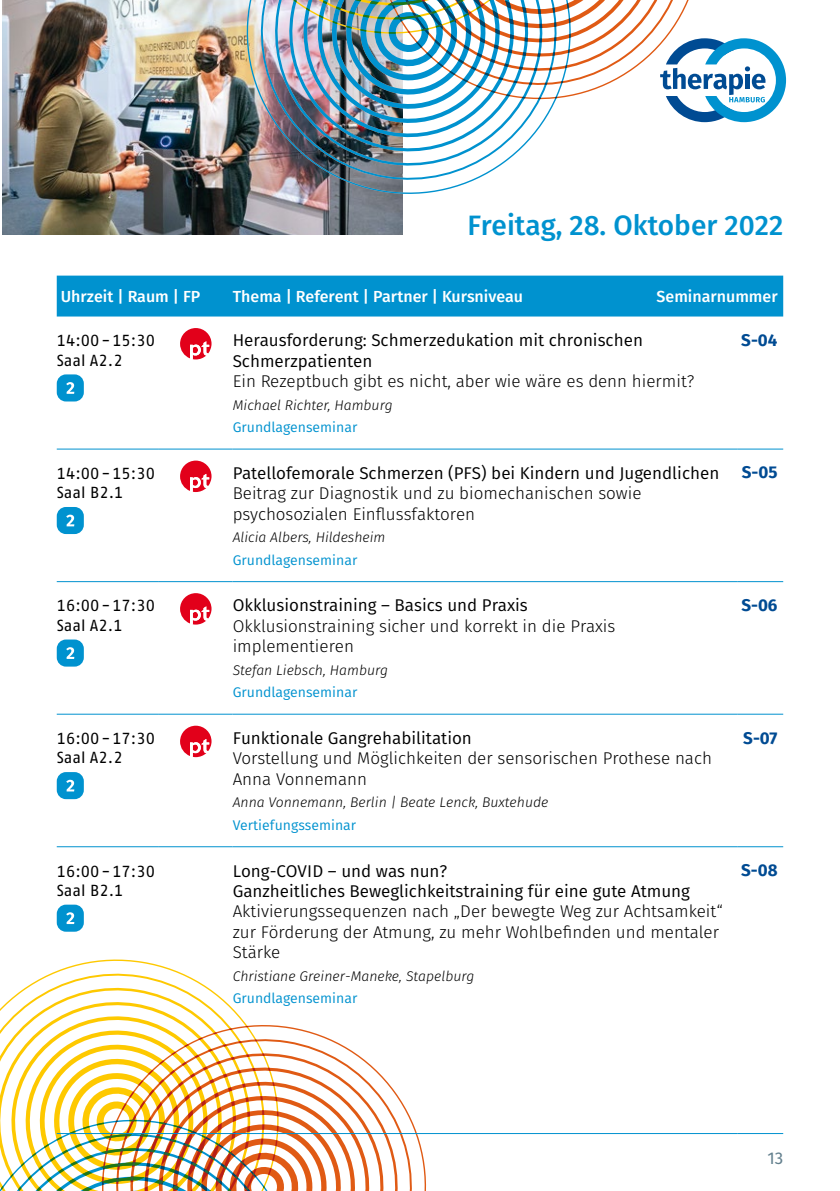
<style>
.page{position:relative;width:840px;height:1191px;background:#fff}
.page>*{position:absolute;margin:0;border:0;box-sizing:border-box;transform-origin:0 0}
.t1{font:500 28px "Fira Sans";color:#0092cf}
.t2{font:300 17px/20.4px "Fira Sans";color:#000}
.t3{font:17px/20.4px "Fira Sans";color:#000}
.t4{font:700 17px "Fira Sans";color:#004b93}
.t5{font:17px "Fira Sans";color:#627f8d}
.t6{font:16px/19.2px "Fago No Regular Tf";color:#000}
.t7{font:500 16px "Fira Sans";color:#fff}
.t8{font:italic 300 14px "Fira Sans";color:#000}
.t9{font:14px "Fira Sans";color:#0092cf}
</style>
<div class="page">
<img style="left:2px;top:0;width:401px;height:235px">
<img style="left:242px;top:122px;width:302px;height:77px">
<img style="left:225px;top:0;width:560px;height:122px">
<svg style="left:0;top:959px;width:243px;height:67px"></svg>
<svg style="left:97px;top:1020px;width:333px;height:171px"></svg>
<svg style="left:0;top:1026px;width:300px;height:165px"></svg>
<div style="left:57px;top:276px;width:725px;height:40px;background:#0092cf"></div>
<hr style="left:57px;top:449px;width:102px;height:1px;background:#0092cf">
<hr style="left:159px;top:449px;width:73px;height:1px;background:#0092cf">
<hr style="left:232px;top:449px;width:505px;height:1px;background:#0092cf">
<hr style="left:737px;top:449px;width:45px;height:1px;background:#0092cf">
<hr style="left:57px;top:581px;width:102px;height:1px;background:#0092cf">
<hr style="left:159px;top:581px;width:73px;height:1px;background:#0092cf">
<hr style="left:232px;top:581px;width:505px;height:1px;background:#0092cf">
<hr style="left:737px;top:581px;width:45px;height:1px;background:#0092cf">
<hr style="left:57px;top:714px;width:102px;height:1px;background:#0092cf">
<hr style="left:159px;top:714px;width:73px;height:1px;background:#0092cf">
<hr style="left:232px;top:714px;width:505px;height:1px;background:#0092cf">
<hr style="left:737px;top:714px;width:45px;height:1px;background:#0092cf">
<hr style="left:57px;top:846px;width:102px;height:1px;background:#0092cf">
<hr style="left:159px;top:846px;width:73px;height:1px;background:#0092cf">
<hr style="left:232px;top:846px;width:505px;height:1px;background:#0092cf">
<hr style="left:737px;top:846px;width:45px;height:1px;background:#0092cf">
<hr style="left:57px;top:1133px;width:102px;height:1px;background:#0092cf">
<hr style="left:159px;top:1133px;width:73px;height:1px;background:#0092cf">
<hr style="left:232px;top:1133px;width:505px;height:1px;background:#0092cf">
<hr style="left:737px;top:1133px;width:45px;height:1px;background:#0092cf">
<div style="left:57px;top:374px;width:27px;height:27px;background:#0092cf;border-radius:9px"></div>
<svg style="left:66px;top:382px;width:8px;height:12px"></svg>
<svg style="left:180px;top:328px;width:31px;height:31px"></svg>
<div style="left:57px;top:507px;width:27px;height:27px;background:#0092cf;border-radius:9px"></div>
<svg style="left:66px;top:514px;width:8px;height:12px"></svg>
<svg style="left:180px;top:460px;width:31px;height:32px"></svg>
<div style="left:57px;top:639px;width:27px;height:27px;background:#0092cf;border-radius:9px"></div>
<svg style="left:66px;top:647px;width:8px;height:12px"></svg>
<svg style="left:180px;top:593px;width:31px;height:31px"></svg>
<div style="left:57px;top:772px;width:27px;height:27px;background:#0092cf;border-radius:9px"></div>
<svg style="left:66px;top:779px;width:8px;height:12px"></svg>
<svg style="left:180px;top:725px;width:31px;height:32px"></svg>
<div style="left:57px;top:904px;width:27px;height:27px;background:#0092cf;border-radius:9px"></div>
<svg style="left:66px;top:912px;width:8px;height:12px"></svg>
<h1 class="t1" style="left:467px;top:202px;width:317px">Freitag, 28. Oktober 2022</h1>
<p class="t7" style="left:61px;top:284px;width:141px">Uhrzeit | Raum | FP</p>
<p class="t7" style="left:232px;top:284px;width:292px">Thema | Referent | Partner | Kursniveau</p>
<p class="t7" style="left:656px;top:284px;width:123px">Seminarnummer</p>
<p class="t6" style="left:57px;top:331px;width:100px">14:00-15:30<br>Saal A2.2</p>
<p class="t3" style="left:232px;top:330px;width:411px">Herausforderung: Schmerzedukation mit chronischen<br>Schmerzpatienten</p>
<p class="t2" style="left:232px;top:371px;width:463px">Ein Rezeptbuch gibt es nicht, aber wie wäre es denn hiermit?</p>
<p class="t8" style="left:232px;top:395px;width:161px">Michael Richter, Hamburg</p>
<p class="t9" style="left:232px;top:417px;width:126px">Grundlagenseminar</p>
<p class="t4" style="left:740px;top:326px;width:38px">S-04</p>
<p class="t6" style="left:57px;top:463px;width:100px">14:00-15:30<br>Saal B2.1</p>
<p class="t3" style="left:232px;top:463px;width:488px">Patellofemorale Schmerzen (PFS) bei Kindern und Jugendlichen</p>
<p class="t2" style="left:232px;top:483px;width:410px">Beitrag zur Diagnostik und zu biomechanischen sowie psychosozialen Einflussfaktoren</p>
<p class="t8" style="left:232px;top:527px;width:154px">Alicia Albers, Hildesheim</p>
<p class="t9" style="left:232px;top:550px;width:126px">Grundlagenseminar</p>
<p class="t6" style="left:57px;top:596px;width:100px">16:00-17:30<br>Saal A2.1</p>
<p class="t3" style="left:232px;top:595px;width:296px">Okklusionstraining – Basics und Praxis</p>
<p class="t2" style="left:232px;top:615px;width:384px">Okklusionstraining sicher und korrekt in die Praxis implementieren</p>
<p class="t8" style="left:232px;top:660px;width:157px">Stefan Liebsch, Hamburg</p>
<p class="t9" style="left:232px;top:682px;width:126px">Grundlagenseminar</p>
<p class="t6" style="left:57px;top:728px;width:100px">16:00-17:30<br>Saal A2.2</p>
<p class="t3" style="left:232px;top:728px;width:240px">Funktionale Gangrehabilitation</p>
<p class="t2" style="left:232px;top:748px;width:480px">Vorstellung und Möglichkeiten der sensorischen Prothese nach<br>Anna Vonnemann</p>
<p class="t8" style="left:232px;top:792px;width:317px">Anna Vonnemann, Berlin | Beate Lenck, Buxtehude</p>
<p class="t9" style="left:232px;top:815px;width:125px">Vertiefungsseminar</p>
<p class="t6" style="left:57px;top:861px;width:100px">16:00-17:30<br>Saal B2.1</p>
<p class="t3" style="left:232px;top:860px;width:458px">Long-COVID – und was nun?<br>Ganzheitliches Beweglichkeitstraining für eine gute Atmung</p>
<p class="t2" style="left:232px;top:901px;width:491px">Aktivierungssequenzen nach „Der bewegte Weg zur Achtsamkeit“ zur Förderung der Atmung, zu mehr Wohlbefinden und mentaler<br>Stärke</p>
<p class="t8" style="left:232px;top:966px;width:243px">Christiane Greiner-Maneke, Stapelburg</p>
<p class="t9" style="left:232px;top:988px;width:126px">Grundlagenseminar</p>
<p class="t4" style="left:741px;top:458px;width:37px">S-05</p>
<p class="t4" style="left:741px;top:591px;width:38px">S-06</p>
<p class="t4" style="left:742px;top:723px;width:36px">S-07</p>
<p class="t4" style="left:740px;top:856px;width:38px">S-08</p>
<p class="t5" style="left:767px;top:1145px;width:17px">13</p>
</div>
